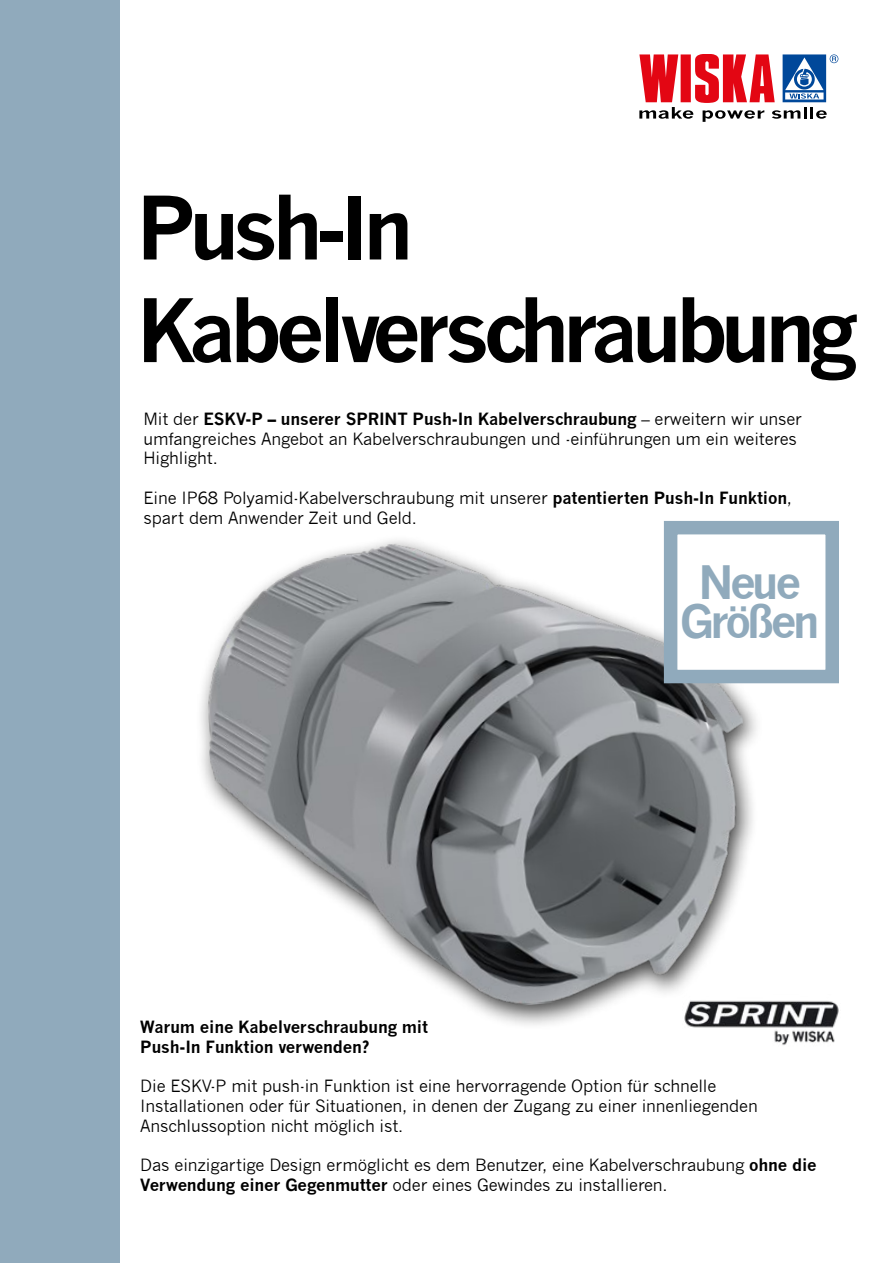
<style>
.page{position:relative;width:893px;height:1263px;background:#fff}
.page>*{position:absolute;margin:0;border:0;box-sizing:border-box;transform-origin:0 0}
.t1{font:700 85.5px/102.6px "News Gothic";letter-spacing:-.08em;color:#000}
.t2{font:700 45px/39px "News Gothic";letter-spacing:-.08em;color:#90aabc;text-align:center}
.t3{font:16.5px/19.8px "News Gothic";letter-spacing:-.01em;color:#000}
.t4{font:700 16.5px/19.8px "News Gothic";letter-spacing:-.01em;color:#000}
.s1{font-weight:700}
</style>
<div class="page">
<div style="left:0;top:0;width:119px;height:1263px;background:#90aabc"></div>
<svg style="left:639px;top:54px;width:199px;height:68px"></svg>
<img style="left:201px;top:521px;width:565px;height:504px">
<img style="left:682px;top:966px;width:157px;height:79px">
<div style="left:664px;top:521px;width:175px;height:162px;background:#fff;border:14px solid #90aabc"></div>
<h1 class="t1" style="left:136px;top:176px;width:723px">Push-In<br>Kabelverschraubung</h1>
<p class="t3" style="left:144px;top:409px;width:660px">Mit der <span class="s1">ESKV-P – unserer SPRINT Push-In Kabelverschraubung</span> – erweitern wir unser umfangreiches Angebot an Kabelverschraubungen und -einführungen um ein weiteres<br>Highlight.</p>
<p class="t3" style="left:144px;top:488px;width:650px">Eine IP68 Polyamid-Kabelverschraubung mit unserer <span class="s1">patentierten Push-In Funktion</span>, spart dem Anwender Zeit und Geld.</p>
<h2 class="t2" style="left:680px;top:563px;width:141px">Neue<br>Größen</h2>
<p class="t4" style="left:140px;top:1016px;width:289px">Warum eine Kabelverschraubung mit<br>Push-In Funktion verwenden?</p>
<p class="t3" style="left:140px;top:1076px;width:619px">Die ESKV-P mit push-in Funktion ist eine hervorragende Option für schnelle<br>Installationen oder für Situationen, in denen der Zugang zu einer innenliegenden<br>Anschlussoption nicht möglich ist.</p>
<p class="t3" style="left:140px;top:1155px;width:678px">Das einzigartige Design ermöglicht es dem Benutzer, eine Kabelverschraubung <span class="s1">ohne die<br>Verwendung einer Gegenmutter</span> oder eines Gewindes zu installieren.</p>
</div>
